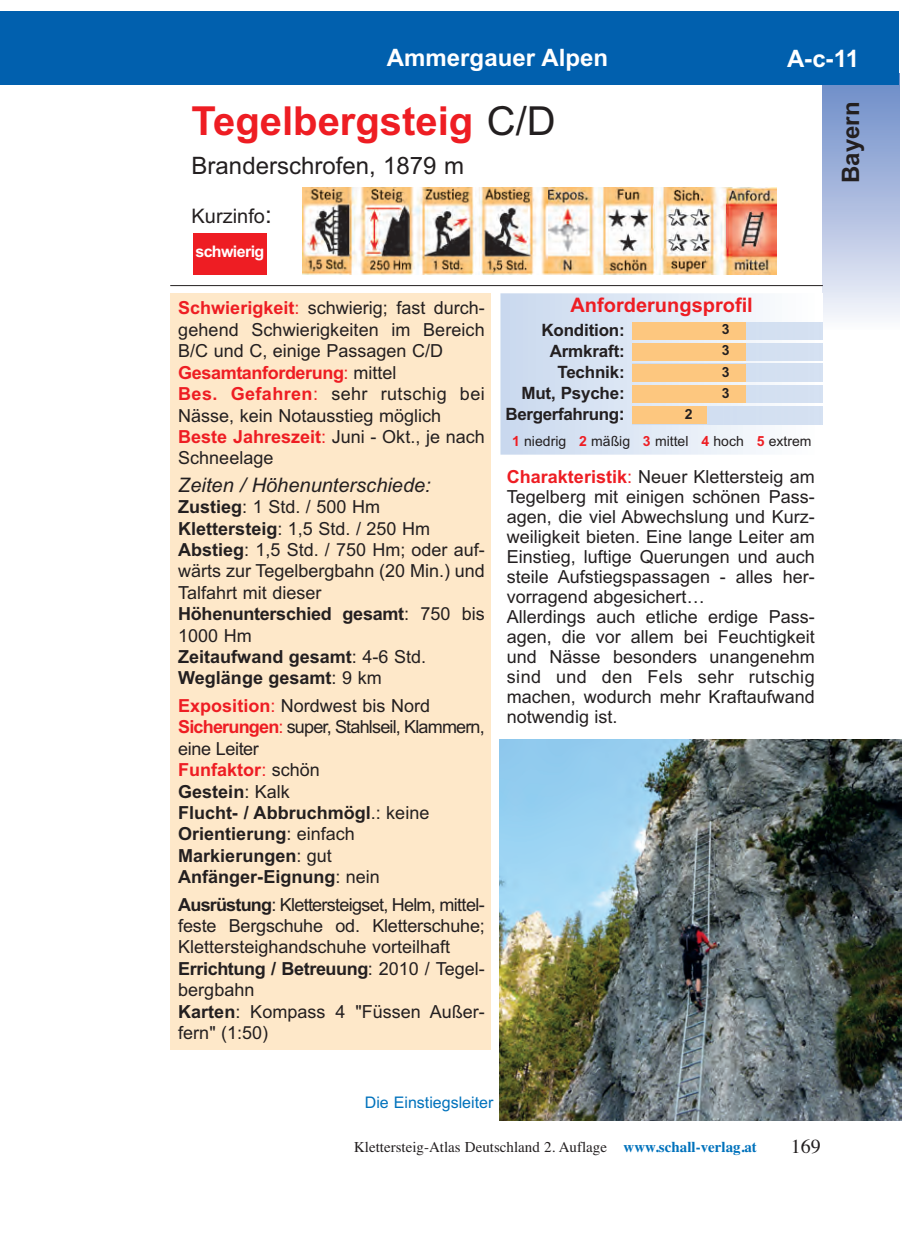
<style>
.page{position:relative;width:908px;height:1248px;background:#fff}
.page>*{position:absolute;margin:0;border:0;box-sizing:border-box;transform-origin:0 0}
.t1{font:700 40px "Arial";color:#ee1d23}
.t2{font:700 24px "Arial";color:#fff}
.t3{font:24px "Arial";color:#231f20}
.t4{font:700 24px "Arial";color:#231f20}
.t5{font:italic 20px "Arial";color:#231f20}
.t6{font:700 20px "Arial";color:#ee1d23}
.t7{font:20px "Arial";color:#231f20}
.t8{font:20px "Times";color:#231f20}
.t9{font:18px/21.4px "Arial";color:#231f20}
.t10{font:18px/21.4px "Arial";letter-spacing:-.02em;color:#231f20}
.t11{font:700 17px/21px "Arial";letter-spacing:-.01em;color:#231f20;text-align:right}
.t12{font:16px "Arial";color:#0072bc}
.t13{font:700 16px "Arial";letter-spacing:-.04em;color:#fff}
.t14{font:15px "Times";color:#231f20}
.t15{font:14px "Arial";color:#231f20}
.t16{font:700 14px/21px "Arial";color:#231f20;text-align:justify}
.s1{font-weight:400;color:#231f20}
.s2{font-size:24px}
.s3{font-weight:700;color:#ee1d23}
.s4{color:#ee1d23}
.s5{font-weight:700}
.s6{font-size:18px}
.s7{font-weight:700;color:#0072bc}
</style>
<div class="page">
<div style="left:822px;top:74px;width:76px;height:255px;background:linear-gradient(to bottom,#6887c6,#f7f6fb)"></div>
<div style="left:29px;top:11px;width:870px;height:74px;background:#0160ae"></div>
<div style="left:0;top:11px;width:29px;height:74px;background:#0160ae"></div>
<img style="left:302px;top:188px;width:474px;height:86px">
<div style="left:193px;top:253px;width:73px;height:22px;background:#ee1d23"></div>
<div style="left:193px;top:233px;width:73px;height:21px;background:#ee1d23"></div>
<hr style="left:170px;top:285px;width:652px;height:1px;background:#231f20">
<div style="left:170px;top:293px;width:320px;height:756px;background:#fee8c9"></div>
<img style="left:500px;top:293px;width:322px;height:161px">
<svg style="left:822px;top:293px;width:1px;height:29px"></svg>
<img style="left:631px;top:322px;width:191px;height:18px">
<img style="left:745px;top:364px;width:77px;height:17px">
<img style="left:631px;top:385px;width:191px;height:18px">
<div style="left:706px;top:406px;width:116px;height:18px;background:#d3e0f1"></div>
<img style="left:631px;top:343px;width:191px;height:18px">
<div style="left:631px;top:343px;width:114px;height:17px;background:#fdc77f"></div>
<div style="left:631px;top:364px;width:114px;height:18px;background:#fdc77f"></div>
<div style="left:631px;top:385px;width:114px;height:17px;background:#fdc77f"></div>
<div style="left:631px;top:406px;width:75px;height:18px;background:#fdc77f"></div>
<div style="left:631px;top:321px;width:114px;height:18px;background:#fdc77f"></div>
<img style="left:499px;top:739px;width:401px;height:381px">
<h2 class="t2" style="left:387px;top:44px;width:223px">Ammergauer Alpen</h2>
<h2 class="t2" style="left:786px;top:44px;width:74px">A-c-11</h2>
<h1 class="t1" style="left:191px;top:98px;width:365px">Tegelbergsteig <span class="s1">C/D</span></h1>
<h2 class="t3" style="left:191px;top:152px;width:274px">Branderschrofen, 1879 m</h2>
<p class="t7" style="left:191px;top:204px;width:82px">Kurzinfo<span class="s2">:</span></p>
<h2 class="t4" style="left:836px;top:183px;width:83px;rotate:-90deg">Bayern</h2>
<p class="t13" style="left:195px;top:242px;width:70px">schwierig</p>
<p class="t9" style="left:178px;top:297px;width:308px"><span class="s3">Schwierigkeit</span><span class="s4">:</span> schwierig; fast durch&shy;gehend Schwierigkeiten im Bereich<br>B/C und C, einige Passagen C/D<br><span class="s3">Gesamtanforderung</span><span class="s4">:</span> mittel<br><span class="s3">Bes. Gefahren</span><span class="s4">:</span> sehr rutschig bei<br>Nässe, kein Notausstieg möglich<br><span class="s3">Beste Jahreszeit</span><span class="s4">:</span> Juni - Okt., je nach<br>Schneelage</p>
<p class="t5" style="left:178px;top:473px;width:254px">Zeiten / Höhenunterschiede:</p>
<p class="t9" style="left:178px;top:496px;width:308px"><span class="s5">Zustieg</span>: 1 Std. / 500 Hm<br><span class="s5">Klettersteig</span>: 1,5 Std. / 250 Hm<br><span class="s5">Abstieg</span>: 1,5 Std. / 750 Hm; oder auf&shy;wärts zur Tegelbergbahn (20 Min.) und<br>Talfahrt mit dieser<br><span class="s5">Höhenunterschied gesamt</span>: 750 bis<br>1000 Hm<br><span class="s5">Zeitaufwand gesamt</span>: 4-6 Std.<br><span class="s5">Weglänge gesamt</span>: 9 km</p>
<p class="t10" style="left:178px;top:695px;width:308px"><span class="s3">Exposition</span><span class="s4">:</span> Nordwest bis Nord<br><span class="s3">Sicherungen</span><span class="s4">:</span> super, Stahlseil, Klammern, eine Leiter<br><span class="s3">Funfaktor</span><span class="s4">:</span> schön<br><span class="s5">Gestein</span>: Kalk<br><span class="s5">Flucht- / Abbruchmögl</span>.: keine<br><span class="s5">Orientierung</span>: einfach<br><span class="s5">Markierungen</span>: gut<br><span class="s5">Anfänger-Eignung</span>: nein</p>
<p class="t9" style="left:178px;top:893px;width:308px"><span class="s5">Ausrüstung</span>: Klettersteigset, Helm, mittel - feste Bergschuhe od. Kletter schuhe;<br>Klettersteighandschuhe vorteilhaft<br><span class="s5">Errichtung / Betreuung</span>: 2010 / Tegel - bergbahn<br><span class="s5">Karten</span>: Kompass 4 "Füssen Außer - fern" (1:50)</p>
<p class="t6" style="left:570px;top:293px;width:184px">Anforderungsprofil</p>
<p class="t11" style="left:505px;top:320px;width:121px">Kondition:<br>Armkraft:<br>Technik:<br>Mut, Psyche:<br>Bergerfahrung<span class="s6">:</span></p>
<p class="t15" style="left:512px;top:433px;width:301px"><span class="s3">1</span> niedrig <span class="s3">2</span> mäßig <span class="s3">3</span> mittel <span class="s3">4</span> hoch <span class="s3">5</span> extrem</p>
<p class="t16" style="left:721px;top:319px;width:9px">3</p>
<p class="t16" style="left:721px;top:340px;width:9px">3<br>3<br>3</p>
<p class="t16" style="left:684px;top:403px;width:9px">2</p>
<p class="t9" style="left:506px;top:467px;width:309px;line-height:20px"><span class="s3">Charakteristik</span><span class="s4">:</span> Neuer Klettersteig am Tegelberg mit einigen schönen Pass - agen, die viel Abwechslung und Kurz - weiligkeit bieten. Eine lange Leiter am Einstieg, luftige Querungen und auch steile Aufstiegspassagen - alles her&shy;vorragend abgesichert…<br>Allerdings auch etliche erdige Pass - agen, die vor allem bei Feuchtigkeit und Nässe besonders unangenehm sind und den Fels sehr rutschig machen, wodurch mehr Kraftaufwand notwendig ist.</p>
<p class="t12" style="left:364px;top:1092px;width:130px">Die Einstiegsleiter</p>
<p class="t14" style="left:354px;top:1138px;width:404px">Klettersteig-Atlas Deutschland 2. Auflage <span class="s7">www.schall-verlag.at</span></p>
<p class="t8" style="left:790px;top:1134px;width:31px">169</p>
</div>
